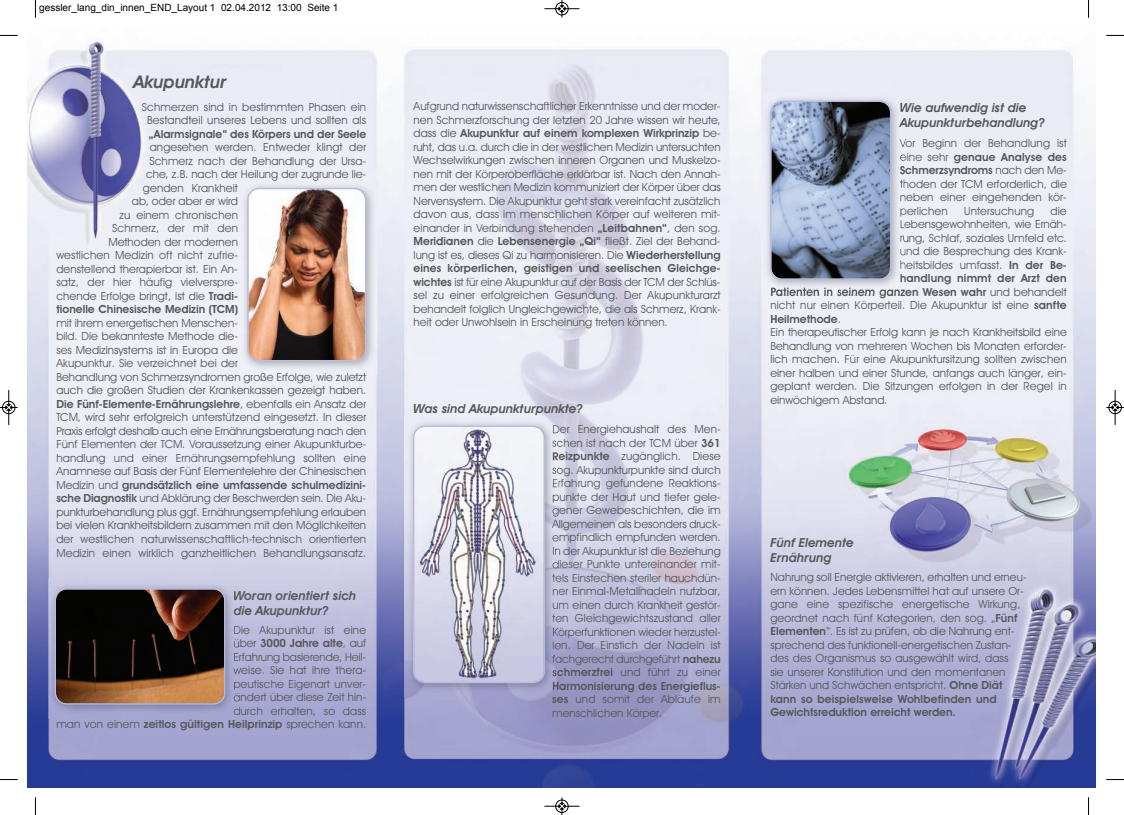
<style>
.page{position:relative;width:1124px;height:815px;background:#fff}
.page>*{position:absolute;margin:0;border:0;box-sizing:border-box;transform-origin:0 0}
.t1{font:italic 600 17.5px "Avant Garde IT Cby BT";color:#57585a}
.t2{font:italic 600 12.5px/15px "Avant Garde IT Cby BT";color:#57585a}
.t3{font:11.25px/13.5px "Avant Garde IT Cby BT";letter-spacing:.005em;color:#57585a;text-align:justify}
.t4{font:600 11.25px "Avant Garde IT Cby BT";color:#57585a}
.t5{font:10px "Arial";color:#000}
.s1{font-weight:600}
.s2{font-weight:400}
</style>
<div class="page">
<img style="left:28px;top:39px;width:1066px;height:748px">
<img style="left:46px;top:580px;width:193px;height:138px">
<svg style="left:234px;top:591px;width:5px;height:9px"></svg>
<svg style="left:234px;top:607px;width:5px;height:9px"></svg>
<svg style="left:233px;top:626px;width:6px;height:49px"></svg>
<svg style="left:234px;top:681px;width:5px;height:21px"></svg>
<svg style="left:234px;top:708px;width:5px;height:8px"></svg>
<svg style="left:55px;top:588px;width:170px;height:117px"></svg>
<img style="left:238px;top:180px;width:142px;height:195px">
<img style="left:247px;top:188px;width:119px;height:173px">
<img style="left:761px;top:92px;width:143px;height:201px">
<svg style="left:898px;top:103px;width:6px;height:25px"></svg>
<svg style="left:899px;top:139px;width:5px;height:49px"></svg>
<svg style="left:900px;top:194px;width:4px;height:90px"></svg>
<img style="left:770px;top:288px;width:94px;height:5px">
<svg style="left:770px;top:101px;width:121px;height:179px"></svg>
<img style="left:404px;top:417px;width:154px;height:280px">
<svg style="left:553px;top:425px;width:5px;height:9px"></svg>
<svg style="left:552px;top:440px;width:6px;height:21px"></svg>
<svg style="left:552px;top:467px;width:6px;height:101px"></svg>
<svg style="left:552px;top:574px;width:6px;height:8px"></svg>
<svg style="left:552px;top:588px;width:6px;height:7px"></svg>
<svg style="left:552px;top:602px;width:6px;height:47px"></svg>
<svg style="left:552px;top:655px;width:6px;height:21px"></svg>
<svg style="left:552px;top:682px;width:6px;height:9px"></svg>
<svg style="left:413px;top:426px;width:132px;height:257px"></svg>
<svg style="left:35px;top:0;width:1px;height:18px"></svg>
<svg style="left:0;top:35px;width:18px;height:1px"></svg>
<svg style="left:1088px;top:0;width:1px;height:18px"></svg>
<svg style="left:1106px;top:35px;width:17px;height:1px"></svg>
<svg style="left:35px;top:797px;width:1px;height:18px"></svg>
<svg style="left:0;top:779px;width:18px;height:1px"></svg>
<svg style="left:1088px;top:797px;width:1px;height:18px"></svg>
<svg style="left:1106px;top:779px;width:17px;height:1px"></svg>
<hr style="left:544px;top:8px;width:35px;height:1px;background:#000">
<div style="left:555px;top:2px;width:13px;height:13px;border:1px solid #000;border-radius:50%"></div>
<svg style="left:558px;top:0;width:7px;height:17px"></svg>
<hr style="left:544px;top:806px;width:35px;height:1px;background:#000">
<div style="left:555px;top:800px;width:13px;height:13px;border:1px solid #000;border-radius:50%"></div>
<svg style="left:558px;top:797px;width:7px;height:18px"></svg>
<hr style="left:9px;top:390px;width:1px;height:35px;background:#000">
<div style="left:2px;top:401px;width:13px;height:13px;border:1px solid #000;border-radius:50%"></div>
<svg style="left:0;top:404px;width:18px;height:7px"></svg>
<hr style="left:1114px;top:390px;width:1px;height:35px;background:#000">
<div style="left:1108px;top:401px;width:13px;height:13px;border:1px solid #000;border-radius:50%"></div>
<svg style="left:1106px;top:404px;width:17px;height:7px"></svg>
<p class="t5" style="left:39px;top:2px;width:301px">gessler_lang_din_innen_END_Layout 1 02.04.2012 13:00 Seite 1</p>
<h1 class="t1" style="left:133px;top:76px;width:95px">Akupunktur</h1>
<p class="t3" style="left:142px;top:101px;width:226px;text-align:center">Schmerzen sind in bestimmten Phasen ein<br>Bestandteil unseres Lebens und sollten als</p>
<p class="t4" style="left:149px;top:130px;width:219px">„Alarmsignale“ des Körpers und der Seele</p>
<p class="t3" style="left:150px;top:142px;width:218px">angesehen werden. Entweder klingt der</p>
<p class="t3" style="left:149px;top:155px;width:218px">Schmerz nach der Behandlung der Ursa-</p>
<p class="t3" style="left:146px;top:169px;width:221px">che, z.B. nach der Heilung der zugrunde lie-</p>
<p class="t3" style="left:143px;top:182px;width:96px">genden Krankheit</p>
<p class="t3" style="left:132px;top:196px;width:107px">ab, oder aber er wird</p>
<p class="t3" style="left:119px;top:209px;width:120px">zu einem chronischen</p>
<p class="t3" style="left:112px;top:223px;width:127px">Schmerz, der mit den</p>
<p class="t3" style="left:108px;top:236px;width:131px">Methoden der modernen</p>
<p class="t3" style="left:56px;top:250px;width:183px">westlichen Medizin oft nicht zufrie-</p>
<p class="t3" style="left:56px;top:263px;width:183px">denstellend therapierbar ist. Ein An-</p>
<p class="t3" style="left:56px;top:277px;width:183px">satz, der hier häufig vielverspre-</p>
<p class="t3" style="left:56px;top:290px;width:183px">chende Erfolge bringt, ist die <span class="s1">Tradi-</span></p>
<p class="t4" style="left:56px;top:305px;width:183px">tionelle Chinesische Medizin (TCM)</p>
<p class="t3" style="left:56px;top:317px;width:311px;text-align:left">mit ihrem energetischen Menschen-<br>bild. Die bekannteste Methode die-<br>ses Medizinsystems ist in Europa die<br>Akupunktur. Sie verzeichnet bei der<br>Behandlung von Schmerzsyndromen große Erfolge, wie zuletzt auch die großen Studien der Krankenkassen gezeigt haben.<br><span class="s1">Die Fünf-Elemente-Ernährungslehre</span>, ebenfalls ein Ansatz der TCM, wird sehr erfolgreich unterstützend eingesetzt. In dieser Praxis erfolgt deshalb auch eine Ernährungsberatung nach den Fünf Elementen der TCM. Voraussetzung einer Akupunkturbe&shy;handlung und einer Ernährungsempfehlung sollten eine Anamnese auf Basis der Fünf Elementelehre der Chinesischen Medizin und <span class="s1">grundsätzlich eine umfassende schulmedizini&shy;sche Diagnostik</span> und Abklärung der Beschwerden sein. Die Aku&shy;punkturbehandlung plus ggf. Ernährungsempfehlung erlauben bei vielen Krankheitsbildern zusammen mit den Möglichkeiten der westlichen naturwissenschaftlich-technisch orientierten Medizin einen wirklich ganzheitlichen Behandlungsansatz.</p>
<p class="t2" style="left:233px;top:589px;width:124px">Woran orientiert sich die Akupunktur?</p>
<p class="t3" style="left:56px;top:624px;width:311px;text-align:right">Die Akupunktur ist eine<br>über <span class="s1">3000 Jahre alte</span>, auf<br>Erfahrung basierende, Heil-<br>weise. Sie hat ihre thera-<br>peutische Eigenart unver-<br>ändert über diese Zeit hin-<br>durch erhalten, so dass<br>man von einem <span class="s1">zeitlos gültigen Heilprinzip</span> sprechen kann.</p>
<p class="t3" style="left:413px;top:100px;width:309px">Aufgrund naturwissenschaftlicher Erkenntnisse und der moder&shy;nen Schmerzforschung der letzten 20 Jahre wissen wir heute, dass die <span class="s1">Akupunktur auf einem komplexen Wirkprinzip</span> be&shy;ruht, das u.a. durch die in der westlichen Medizin untersuchten Wechselwirkungen zwischen inneren Organen und Muskelzo&shy;nen mit der Körperoberfläche erklärbar ist. Nach den Annah&shy;men der westlichen Medizin kommuniziert der Körper über das Nervensystem. Die Akupunktur geht stark vereinfacht zusätzlich davon aus, dass im menschlichen Körper auf weiteren mit&shy;einander in Verbindung stehenden <span class="s1">„Leitbahnen“</span>, den sog.<br><span class="s1">Meridianen</span> die <span class="s1">Lebensenergie „Qi“</span> fließt. Ziel der Behand&shy;lung ist es, dieses Qi zu harmonisieren. Die <span class="s1">Wiederherstellung eines körperlichen, geistigen und seelischen Gleichge&shy;wichtes</span> ist für eine Akupunktur auf der Basis der TCM der Schlüs&shy;sel zu einer erfolgreichen Gesundung. Der Akupunkturarzt behandelt folglich Ungleichgewichte, die als Schmerz, Krank&shy;heit oder Unwohlsein in Erscheinung treten können.</p>
<p class="t2" style="left:413px;top:402px;width:171px">Was sind Akupunkturpunkte?</p>
<p class="t3" style="left:552px;top:423px;width:170px">Der Energiehaushalt des Men&shy;schen ist nach der TCM über <span class="s1">361<br>Reizpunkte</span> zugänglich. Diese sog. Akupunkturpunkte sind durch Erfahrung gefundene Reaktions&shy;punkte der Haut und tiefer gele&shy;gener Gewebeschichten, die im Allgemeinen als besonders druck&shy;empfindlich empfunden werden.<br>In der Akupunktur ist die Beziehung dieser Punkte untereinander mit&shy;tels Einstechen steriler hauchdün&shy;ner Einmal-Metallnadeln nutzbar, um einen durch Krankheit gestör&shy;ten Gleichgewichtszustand aller Körperfunktionen wieder herzustel&shy;len. Der Einstich der Nadeln ist fachgerecht durchgeführt <span class="s1">nahezu schmerzfrei</span> und führt zu einer <span class="s1">Harmonisierung des Energieflus&shy;ses</span> und somit der Abläufe im menschlichen Körper.</p>
<p class="t2" style="left:899px;top:101px;width:146px">Wie aufwendig ist die<br>Akupunkturbehandlung?</p>
<p class="t3" style="left:899px;top:137px;width:168px">Vor Beginn der Behandlung ist eine sehr <span class="s1">genaue Analyse des Schmerzsyndroms</span> nach den Me&shy;thoden der TCM erforderlich, die neben einer eingehenden kör&shy;perlichen</p>
<p class="t3" style="left:964px;top:205px;width:71px">Untersuchung</p>
<p class="t3" style="left:1050px;top:205px;width:18px">die</p>
<p class="t3" style="left:899px;top:218px;width:168px">Lebensgewohnheiten, wie Ernäh-</p>
<p class="t3" style="left:899px;top:232px;width:168px">rung, Schlaf, soziales Umfeld etc.</p>
<p class="t3" style="left:899px;top:245px;width:168px">und die Besprechung des Krank-</p>
<p class="t3" style="left:899px;top:259px;width:168px">heitsbildes umfasst. <span class="s1">In der Be-</span></p>
<p class="t4" style="left:899px;top:274px;width:168px">handlung nimmt der Arzt den</p>
<p class="t4" style="left:770px;top:288px;width:298px">Patienten in seinem ganzen Wesen wahr <span class="s2">und behandelt</span></p>
<p class="t3" style="left:770px;top:299px;width:298px">nicht nur einen Körperteil. Die Akupunktur ist eine <span class="s1">sanfte</span></p>
<p class="t4" style="left:770px;top:315px;width:72px">Heilmethode<span class="s2">.</span></p>
<p class="t3" style="left:770px;top:326px;width:298px">Ein therapeutischer Erfolg kann je nach Krankheitsbild eine</p>
<p class="t3" style="left:770px;top:340px;width:298px">Behandlung von mehreren Wochen bis Monaten erforder-</p>
<p class="t3" style="left:770px;top:353px;width:298px">lich machen. Für eine Akupunktursitzung sollten zwischen</p>
<p class="t3" style="left:770px;top:367px;width:298px">einer halben und einer Stunde, anfangs auch länger, ein-</p>
<p class="t3" style="left:770px;top:380px;width:298px">geplant werden. Die Sitzungen erfolgen in der Regel in</p>
<p class="t3" style="left:770px;top:394px;width:119px">einwöchigem Abstand.</p>
<p class="t2" style="left:770px;top:536px;width:85px">Fünf Elemente<br>Ernährung</p>
<p class="t3" style="left:770px;top:572px;width:258px;text-align:left">Nahrung soll Energie aktivieren, erhalten und erneu&shy;ern können. Jedes Lebensmittel hat auf unsere Or&shy;gane eine spezifische energetische Wirkung, geordnet nach fünf Kategorien, den sog. „<span class="s1">Fünf Elementen</span>“. Es ist zu prüfen, ob die Nahrung ent&shy;sprechend des funktionell-energetischen Zustan&shy;des des Organismus so ausgewählt wird, dass<br>sie unserer Konstitution und den momentanen Stärken und Schwächen entspricht. <span class="s1">Ohne Diät kann so beispielsweise Wohlbefinden und Gewichtsreduktion erreicht werden.</span></p>
</div>
